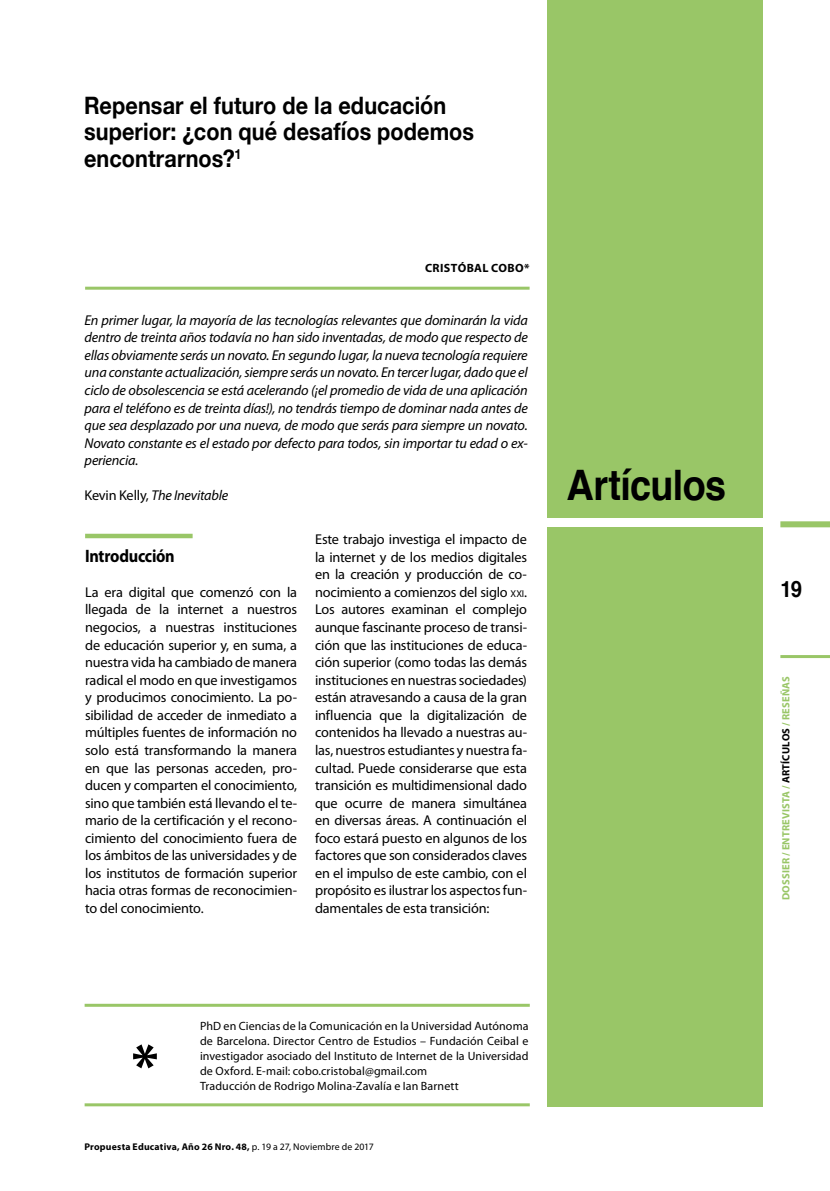
<style>
.page{position:relative;width:830px;height:1191px;background:#fff}
.page>*{position:absolute;margin:0;border:0;box-sizing:border-box;transform-origin:0 0}
.t1{font:700 42px "Helvetica";letter-spacing:-.015em;color:#000;scale:.9 1}
.t2{font:700 24px/26.4px "Helvetica Neue";letter-spacing:.005em;color:#000;scale:.9 1}
.t3{font:700 22.5px "Helvetica";color:#000;scale:.9 1}
.t4{font:700 18px "Myriad Pro";letter-spacing:-.015em;color:#000;scale:.9 1}
.t5{font:14.25px/17.5px "Myriad Pro";letter-spacing:-.015em;color:#000;text-align:justify}
.t6{font:italic 14.25px/17.5px "Myriad Pro";letter-spacing:-.015em;color:#000;text-align:justify}
.t7{font:12px/15px "Myriad Pro";letter-spacing:.01em;color:#000}
.t8{font:700 12px "Myriad Pro";letter-spacing:.03em;color:#000}
.t9{font:700 10.5px "Myriad Pro";letter-spacing:.015em;color:#99c667}
.t10{font:700 9.75px "Myriad Pro";letter-spacing:.02em;color:#000}
.s1{font-style:normal}
.s2{font-size:10.05px}
.s3{font-weight:400}
.s4{color:#000}
</style>
<div class="page">
<hr style="left:780px;top:655px;width:49px;height:3px;background:#99c667">
<div style="left:780px;top:521px;width:49px;height:6px;background:#99c667"></div>
<div style="left:547px;top:0;width:214px;height:518px;background:#99c667"></div>
<div style="left:547px;top:526px;width:214px;height:580px;background:#99c667"></div>
<hr style="left:85px;top:1003px;width:444px;height:3px;background:#99c667">
<hr style="left:85px;top:1103px;width:444px;height:3px;background:#99c667">
<svg style="left:133px;top:1044px;width:24px;height:24px"></svg>
<hr style="left:85px;top:287px;width:444px;height:3px;background:#99c667">
<hr style="left:85px;top:534px;width:107px;height:4px;background:#99c667">
<h2 class="t2" style="left:84px;top:93px;width:434px">Repensar el futuro de la educación superior: ¿con qué desafíos podemos encontrarnos?<sup>1</sup></h2>
<p class="t8" style="left:425px;top:260px;width:106px">CRISTÓBAL COBO*</p>
<p class="t6" style="left:85px;top:311px;width:444px">En primer lugar, la mayoría de las tecnologías relevantes que dominarán la vida dentro de treinta años todavía no han sido inventadas, de modo que respecto de ellas obviamente serás un novato. En segundo lugar, la nueva tecnología requiere una constante actualización, siempre serás un novato. En tercer lugar, dado que el ciclo de obsolescencia se está acelerando (¡el promedio de vida de una aplicación para el teléfono es de treinta días!), no tendrás tiempo de dominar nada antes de que sea desplazado por una nueva, de modo que serás para siempre un novato.<br>Novato constante es el estado por defecto para todos, sin importar tu edad o ex&shy;periencia.</p>
<p class="t6" style="left:85px;top:487px;width:145px"><span class="s1">Kevin Kelly,</span> The Inevitable</p>
<p class="t4" style="left:85px;top:544px;width:101px">Introducción</p>
<p class="t5" style="left:85px;top:583px;width:213px">La era digital que comenzó con la llegada de la internet a nuestros negocios, a nuestras instituciones de educación superior y, en suma, a nuestra vida ha cambiado de manera radical el modo en que investigamos y producimos conocimiento. La po&shy;sibilidad de acceder de inmediato a múltiples fuentes de información no solo está transformando la manera en que las personas acceden, pro&shy;ducen y comparten el conocimiento, sino que también está llevando el te&shy;mario de la certificación y el recono&shy;cimiento del conocimiento fuera de los ámbitos de las universidades y de los institutos de formación superior hacia otras formas de reconocimien&shy;to del conocimiento.</p>
<p class="t5" style="left:315px;top:531px;width:213px">Este trabajo investiga el impacto de la internet y de los medios digitales en la creación y producción de co&shy;nocimiento a comienzos del siglo <span class="s2">xxi</span>.<br>Los autores examinan el complejo aunque fascinante proceso de transi&shy;ción que las instituciones de educa&shy;ción superior (como todas las demás instituciones en nuestras sociedades) están atravesando a causa de la gran influencia que la digitalización de contenidos ha llevado a nuestras au&shy;las, nuestros estudiantes y nuestra fa&shy;cultad. Puede considerarse que esta transición es multidimensional dado que ocurre de manera simultánea en diversas áreas. A continuación el foco estará puesto en algunos de los factores que son considerados claves en el impulso de este cambio, con el propósito es ilustrar los aspectos fun&shy;damentales de esta transición:</p>
<h1 class="t1" style="left:566px;top:451px;width:179px">Artículos</h1>
<p class="t7" style="left:200px;top:1018px;width:330px">PhD en Ciencias de la Comunicación en la Universidad Autónoma de Barcelona. Director Centro de Estudios – Fundación Ceibal e investigador asociado del Instituto de Internet de la Universidad de Oxford. E-mail: cobo.cristobal@gmail.com<br>Traducción de Rodrigo Molina-Zavalía e Ian Barnett</p>
<p class="t10" style="left:84px;top:1140px;width:290px">Propuesta Educativa, Año 26 Nro. 48, <span class="s3">p. 19 a 27, Noviembre de 2017</span></p>
<h3 class="t3" style="left:780px;top:571px;width:26px">19</h3>
<p class="t9" style="left:778px;top:900px;width:225px;rotate:-90deg">DOSSIER / ENTREVISTA / <span class="s4">ARTÍCULOS</span> / RESEÑAS</p>
</div>
